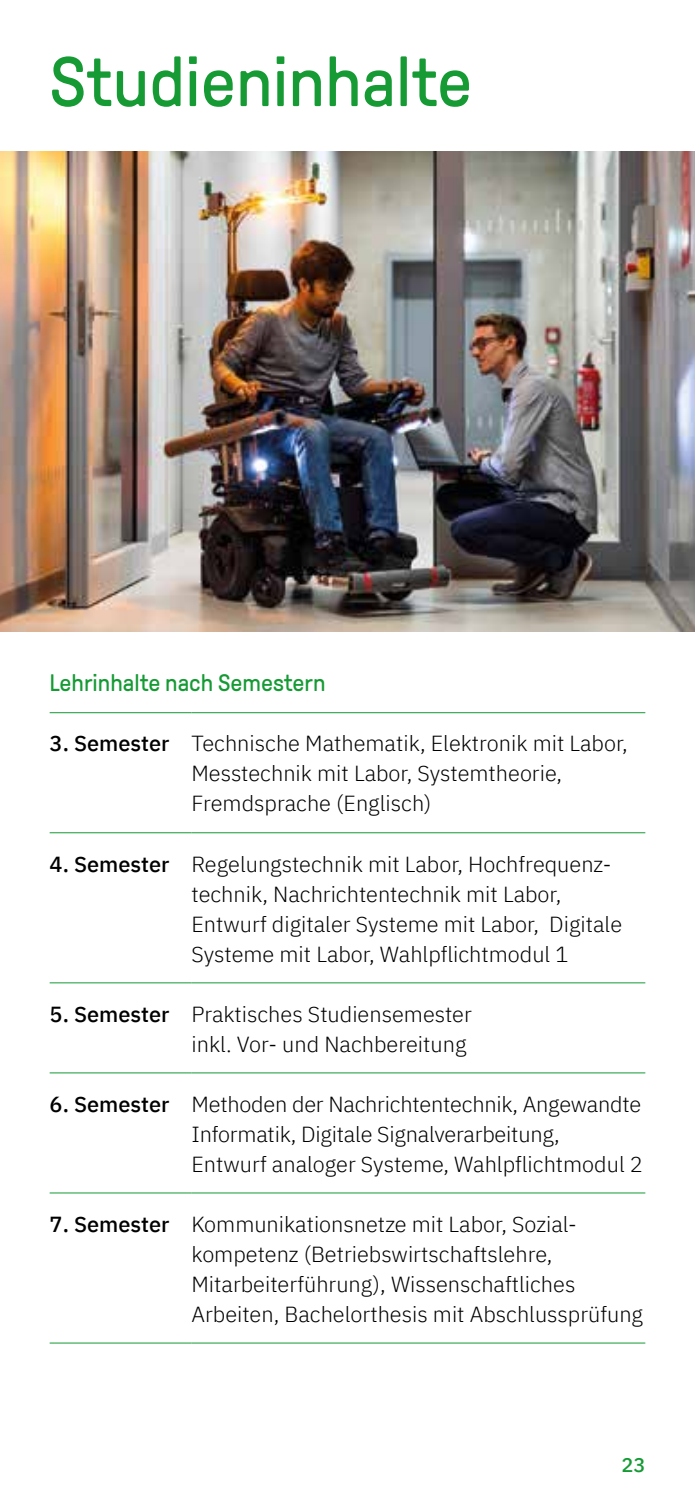
<style>
.page{position:relative;width:695px;height:1489px;background:#fff}
.page>*{position:absolute;margin:0;border:0;box-sizing:border-box;transform-origin:0 0}
.t1{font:70px "GT Pressura LG";color:#159a34}
.t2{font:23.75px "GT Pressura LG";color:#159a34}
.t3{font:300 21.75px/30px "IBM Plex Sans";color:#000}
.t4{font:500 20px "IBM Plex Sans";color:#159a34}
.s1{font-weight:500}
</style>
<div class="page">
<img style="left:0;top:151px;width:694px;height:480px">
<hr style="left:50px;top:832px;width:141px;height:1px;background:#159a34">
<hr style="left:191px;top:832px;width:454px;height:1px;background:#159a34">
<hr style="left:50px;top:982px;width:141px;height:1px;background:#159a34">
<hr style="left:191px;top:982px;width:454px;height:1px;background:#159a34">
<hr style="left:50px;top:1072px;width:141px;height:1px;background:#159a34">
<hr style="left:191px;top:1072px;width:454px;height:1px;background:#159a34">
<hr style="left:50px;top:1192px;width:141px;height:1px;background:#159a34">
<hr style="left:191px;top:1192px;width:454px;height:1px;background:#159a34">
<hr style="left:50px;top:1342px;width:141px;height:1px;background:#159a34">
<hr style="left:191px;top:1342px;width:454px;height:1px;background:#159a34">
<hr style="left:50px;top:712px;width:141px;height:1px;background:#159a34">
<hr style="left:191px;top:712px;width:454px;height:1px;background:#159a34">
<h1 class="t1" style="left:50px;top:44px;width:424px">Studieninhalte</h1>
<p class="t2" style="left:50px;top:670px;width:277px">Lehrinhalte nach Semestern</p>
<p class="t3" style="left:191px;top:727px;width:438px;text-indent:-142px"><span class="s1">3. Semester</span> Technische Mathematik, Elektronik mit Labor,<br>Messtechnik mit Labor, Systemtheorie,<br>Fremdsprache (Englisch)</p>
<p class="t3" style="left:191px;top:847px;width:432px;text-indent:-142px"><span class="s1">4. Semester</span> Regelungstechnik mit Labor, Hochfrequenz&shy;technik, Nachrichtentechnik mit Labor, Entwurf digitaler Systeme mit Labor, Digitale Systeme mit Labor, Wahlpflichtmodul 1</p>
<p class="t3" style="left:50px;top:997px;width:423px;text-align:right"><span class="s1">5. Semester</span> Praktisches Studiensemester inkl. Vor- und Nachbereitung</p>
<p class="t3" style="left:191px;top:1087px;width:453px;text-indent:-142px"><span class="s1">6. Semester</span> Methoden der Nachrichtentechnik, Angewandte<br>Informatik, Digitale Signalverarbeitung,<br>Entwurf analoger Systeme, Wahlpflichtmodul 2</p>
<p class="t3" style="left:191px;top:1207px;width:453px;text-indent:-142px"><span class="s1">7. Semester</span> Kommunikationsnetze mit Labor, Sozial&shy;kompetenz (Betriebswirtschaftslehre, Mitarbeiterführung), Wissenschaftliches Arbeiten, Bachelorthesis mit Abschlussprüfung</p>
<p class="t4" style="left:621px;top:1448px;width:26px">23</p>
</div>
